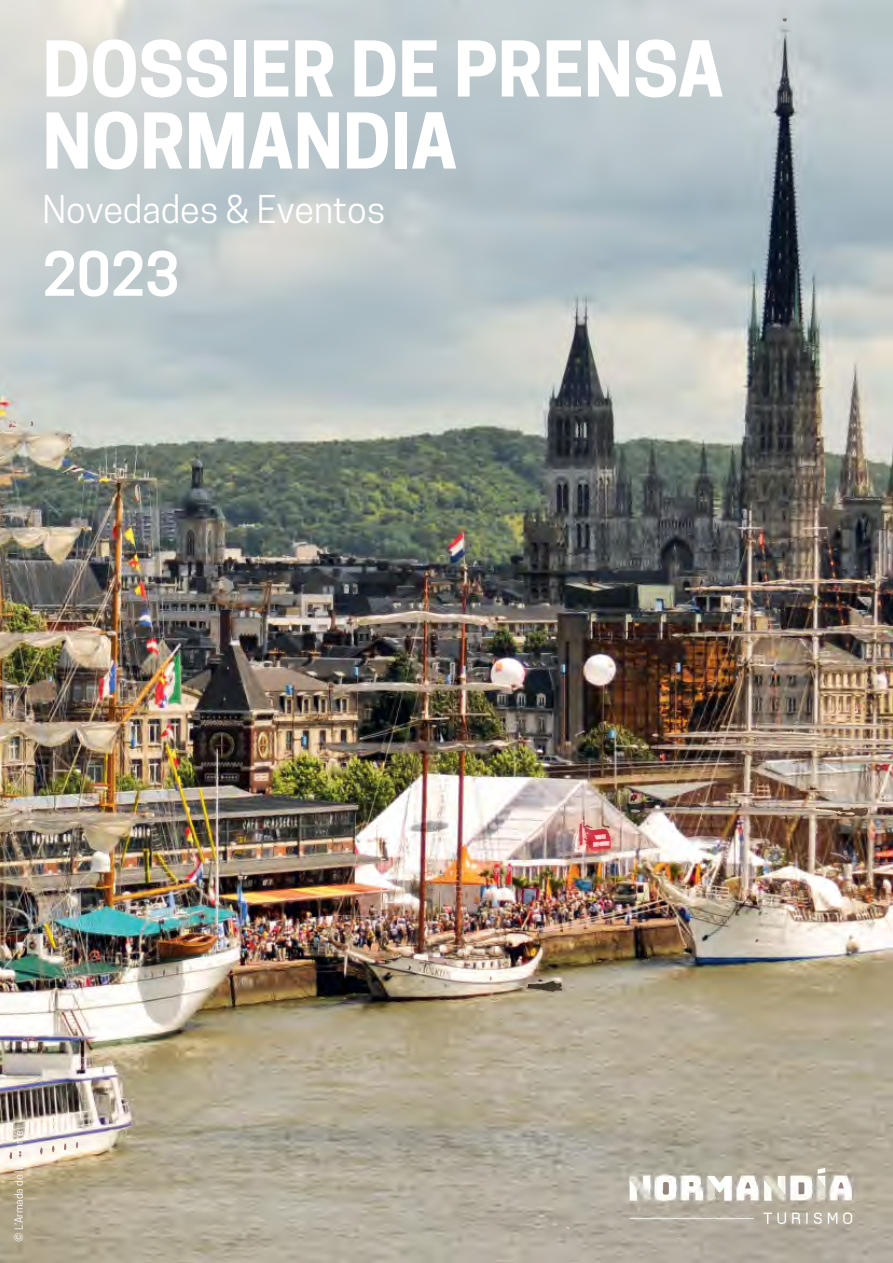
<style>
.page{position:relative;width:893px;height:1263px;background:#fff}
.page>*{position:absolute;margin:0;border:0;box-sizing:border-box;transform-origin:0 0}
.t1{font:700 72px "Cooper Hewitt";color:#fff}
.t2{font:600 57px "Cooper Hewitt";color:#fff}
.t3{font:36px "Cooper Hewitt";color:#fff}
.t4{font:10.5px "Cooper Hewitt";color:#fefcfd}
</style>
<div class="page">
<img style="left:0;top:0;width:893px;height:1263px">
<p class="t1" style="left:43px;top:27px;width:683px">DOSSIER DE PRENSA</p>
<p class="t1" style="left:43px;top:99px;width:416px">NORMANDIA</p>
<p class="t3" style="left:43px;top:188px;width:345px">Novedades &amp; Eventos</p>
<p class="t2" style="left:43px;top:241px;width:138px">2023</p>
<p class="t4" style="left:13px;top:1242px;width:113px;rotate:-90deg">© L’Armada de la Liberté</p>
</div>
